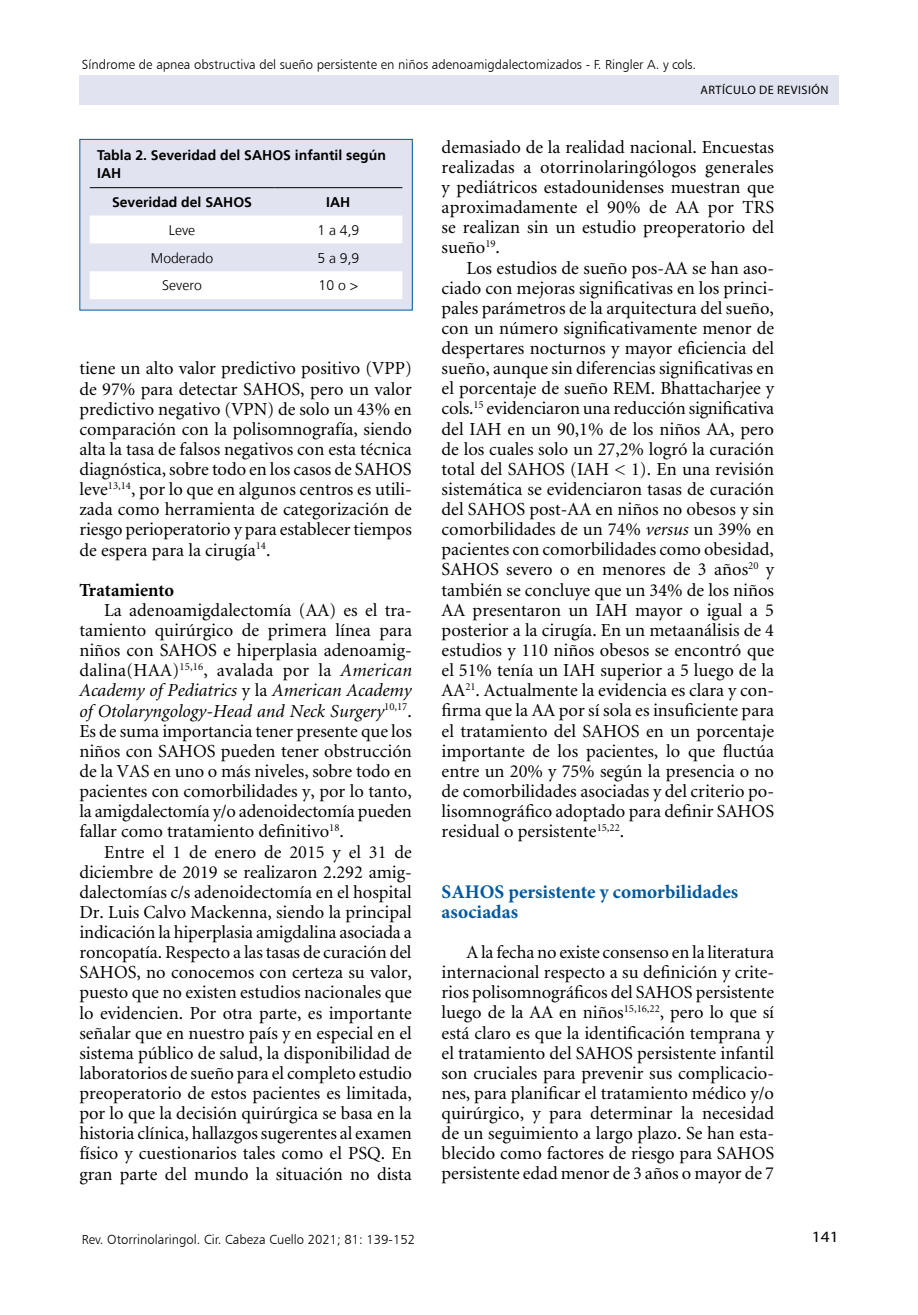
<style>
.page{position:relative;width:918px;height:1315px;background:#fff}
.page>*{position:absolute;margin:0;border:0;box-sizing:border-box;transform-origin:0 0}
.t1{font:700 19.25px/20.1px "Minion Pro";color:#00589e}
.t2{font:18.38px/20.1px "Minion";color:#000;text-align:justify}
.t3{font:700 18.38px "Minion";color:#000}
.t4{font:15.75px "Myriad Pro";color:#000;scale:1.1 1}
.t5{font:700 14px/17.5px "Frutiger LT";color:#000}
.t6{font:300 14px "Frutiger LT";color:#000}
.t7{font:13.12px "Humanist 777 BT Light B";color:#000}
.t8{font:12.25px "Myriad Pro";color:#000}
.s1{font-style:italic}
</style>
<div class="page">
<div style="left:79px;top:75px;width:759px;height:30px;background:#e1e4f0"></div>
<div style="left:80px;top:139px;width:332px;height:171px;background:#e1e4f0"></div>
<svg style="left:90px;top:215px;width:312px;height:84px"></svg>
<hr style="left:90px;top:187px;width:184px;height:1px;background:#000">
<hr style="left:274px;top:187px;width:128px;height:1px;background:#000">
<div style="left:79px;top:139px;width:334px;height:171px;border:1px solid #00589e"></div>
<p class="t7" style="left:82px;top:56px;width:616px">Síndrome de apnea obstructiva del sueño persistente en niños adenoamigdalectomizados - F. Ringler A. y cols.</p>
<p class="t5" style="left:97px;top:147px;width:290px">Tabla 2. Severidad del SAHOS infantil según<br>IAH</p>
<p class="t5" style="left:112px;top:193px;width:142px">Severidad del SAHOS</p>
<p class="t5" style="left:326px;top:193px;width:26px">IAH</p>
<p class="t6" style="left:169px;top:222px;width:28px">Leve</p>
<p class="t6" style="left:317px;top:222px;width:44px">1 a 4,9</p>
<p class="t6" style="left:151px;top:250px;width:64px">Moderado</p>
<p class="t6" style="left:317px;top:250px;width:44px">5 a 9,9</p>
<p class="t6" style="left:162px;top:278px;width:41px">Severo</p>
<p class="t6" style="left:318px;top:278px;width:41px">10 o &gt;</p>
<p class="t2" style="left:79px;top:359px;width:334px">tiene un alto valor predictivo positivo (VPP) de 97% para detectar SAHOS, pero un valor predictivo negativo (VPN) de solo un 43% en comparación con la polisomnografía, siendo alta la tasa de falsos negativos con esta técnica diagnóstica, sobre todo en los casos de SAHOS leve<sup>13,14</sup>, por lo que en algunos centros es utili&shy;zada como herramienta de categorización de riesgo perioperatorio y para establecer tiempos de espera para la cirugía<sup>14</sup>.</p>
<p class="t3" style="left:79px;top:580px;width:96px">Tratamiento</p>
<p class="t2" style="left:79px;top:601px;width:334px;text-indent:25px">La adenoamigdalectomía (AA) es el tra&shy;tamiento quirúrgico de primera línea para niños con SAHOS e hiperplasia adenoamig&shy;dalina(HAA)<sup>15,16</sup>, avalada por la <span class="s1">American Academy of Pediatrics</span> y la <span class="s1">American Academy of Otolaryngology-Head and Neck Surgery</span><sup>10,17</sup>.<br>Es de suma importancia tener presente que los niños con SAHOS pueden tener obstrucción de la VAS en uno o más niveles, sobre todo en pacientes con comorbilidades y, por lo tanto, la amigdalectomía y/o adenoidectomía pueden fallar como tratamiento definitivo<sup>18</sup>.</p>
<p class="t2" style="left:79px;top:842px;width:334px;text-indent:25px">Entre el 1 de enero de 2015 y el 31 de diciembre de 2019 se realizaron 2.292 amig&shy;dalectomías c/s adenoidectomía en el hospital Dr. Luis Calvo Mackenna, siendo la principal indicación la hiperplasia amigdalina asociada a roncopatía. Respecto a las tasas de curación del SAHOS, no conocemos con certeza su valor, puesto que no existen estudios nacionales que lo evidencien. Por otra parte, es importante señalar que en nuestro país y en especial en el sistema público de salud, la disponibilidad de laboratorios de sueño para el completo estudio preoperatorio de estos pacientes es limitada, por lo que la decisión quirúrgica se basa en la historia clínica, hallazgos sugerentes al examen físico y cuestionarios tales como el PSQ. En gran parte del mundo la situación no dista</p>
<p class="t7" style="left:82px;top:1231px;width:335px">Rev. Otorrinolaringol. Cir. Cabeza Cuello 2021; 81: 139-152</p>
<p class="t8" style="left:700px;top:82px;width:16px">ARTÍCULO</p>
<p class="t8" style="left:759px;top:82px;width:33px">DE REVISIÓN</p>
<p class="t2" style="left:441px;top:137px;width:334px">demasiado de la realidad nacional. Encuestas realizadas a otorrinolaringólogos generales y pediátricos estadounidenses muestran que aproximadamente el 90% de AA por TRS se realizan sin un estudio preoperatorio del sueño<sup>19</sup>.</p>
<p class="t2" style="left:441px;top:258px;width:334px;text-indent:25px">Los estudios de sueño pos-AA se han aso&shy;ciado con mejoras significativas en los princi&shy;pales parámetros de la arquitectura del sueño, con un número significativamente menor de despertares nocturnos y mayor eficiencia del sueño, aunque sin diferencias significativas en el porcentaje de sueño REM. Bhattacharjee y cols.<sup>15</sup> evidenciaron una reducción significativa del IAH en un 90,1% de los niños AA, pero de los cuales solo un 27,2% logró la curación total del SAHOS (IAH &lt; 1). En una revisión sistemática se evidenciaron tasas de curación del SAHOS post-AA en niños no obesos y sin comorbilidades de un 74% <span class="s1">versus</span> un 39% en pacientes con comorbilidades como obesidad, SAHOS severo o en menores de 3 años<sup>20</sup> y también se concluye que un 34% de los niños AA presentaron un IAH mayor o igual a 5 posterior a la cirugía. En un metaanálisis de 4 estudios y 110 niños obesos se encontró que el 51% tenía un IAH superior a 5 luego de la AA<sup>21</sup>. Actualmente la evidencia es clara y con&shy;firma que la AA por sí sola es insuficiente para el tratamiento del SAHOS en un porcentaje importante de los pacientes, lo que fluctúa entre un 20% y 75% según la presencia o no de comorbilidades asociadas y del criterio po&shy;lisomnográfico adoptado para definir SAHOS residual o persistente<sup>15,22</sup>.</p>
<p class="t1" style="left:441px;top:881px;width:298px">SAHOS persistente y comorbilidades asociadas</p>
<p class="t2" style="left:441px;top:942px;width:334px;text-indent:25px">A la fecha no existe consenso en la literatura internacional respecto a su definición y crite&shy;rios polisomnográficos del SAHOS persistente luego de la AA en niños<sup>15,16,22</sup>, pero lo que sí está claro es que la identificación temprana y el tratamiento del SAHOS persistente infantil son cruciales para prevenir sus complicacio&shy;nes, para planificar el tratamiento médico y/o quirúrgico, y para determinar la necesidad de un seguimiento a largo plazo. Se han esta&shy;blecido como factores de riesgo para SAHOS persistente edad menor de 3 años o mayor de 7</p>
<p class="t4" style="left:812px;top:1227px;width:26px">141</p>
</div>
